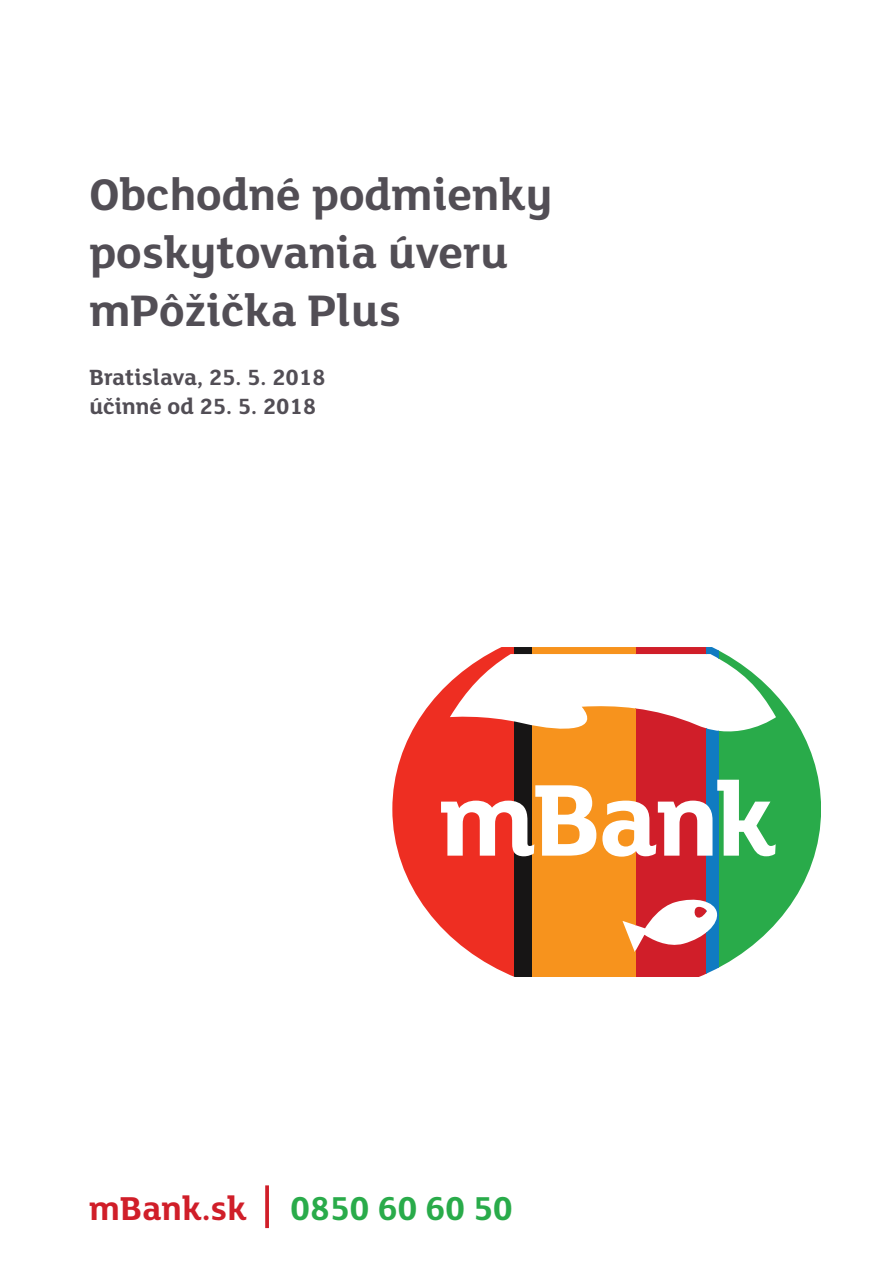
<style>
.page{position:relative;width:893px;height:1263px;background:#fff}
.page>*{position:absolute;margin:0;border:0;box-sizing:border-box;transform-origin:0 0}
.t1{font:700 48px/57.6px "FS Lola";color:#524e55}
.t2{font:700 36px "FS Lola";letter-spacing:-.005em;color:#29ab4a}
.t3{font:700 24px/28.8px "FS Lola";color:#524e55}
.s1{color:#d01e29}
</style>
<div class="page">
<svg style="left:265px;top:1185px;width:4px;height:43px"></svg>
<svg style="left:719px;top:650px;width:102px;height:318px;fill:#29ab4a"></svg>
<svg style="left:635px;top:647px;width:71px;height:329px;fill:#d01e29"></svg>
<svg style="left:532px;top:647px;width:103px;height:329px;fill:#f7931d"></svg>
<svg style="left:392px;top:647px;width:122px;height:329px;fill:#ee2e22"></svg>
<svg style="left:514px;top:647px;width:18px;height:329px;fill:#171515"></svg>
<svg style="left:706px;top:647px;width:13px;height:327px;fill:#107bc1"></svg>
<svg style="left:441px;top:780px;width:335px;height:77px"></svg>
<p class="t1" style="left:89px;top:170px;width:465px">Obchodné podmienky poskytovania úveru mPôžička Plus</p>
<p class="t3" style="left:90px;top:365px;width:238px">Bratislava, 25. 5. 2018 účinné od 25. 5. 2018</p>
<p class="t2" style="left:89px;top:1195px;width:425px"><span class="s1">mBank.sk</span> 0850 60 60 50</p>
</div>
